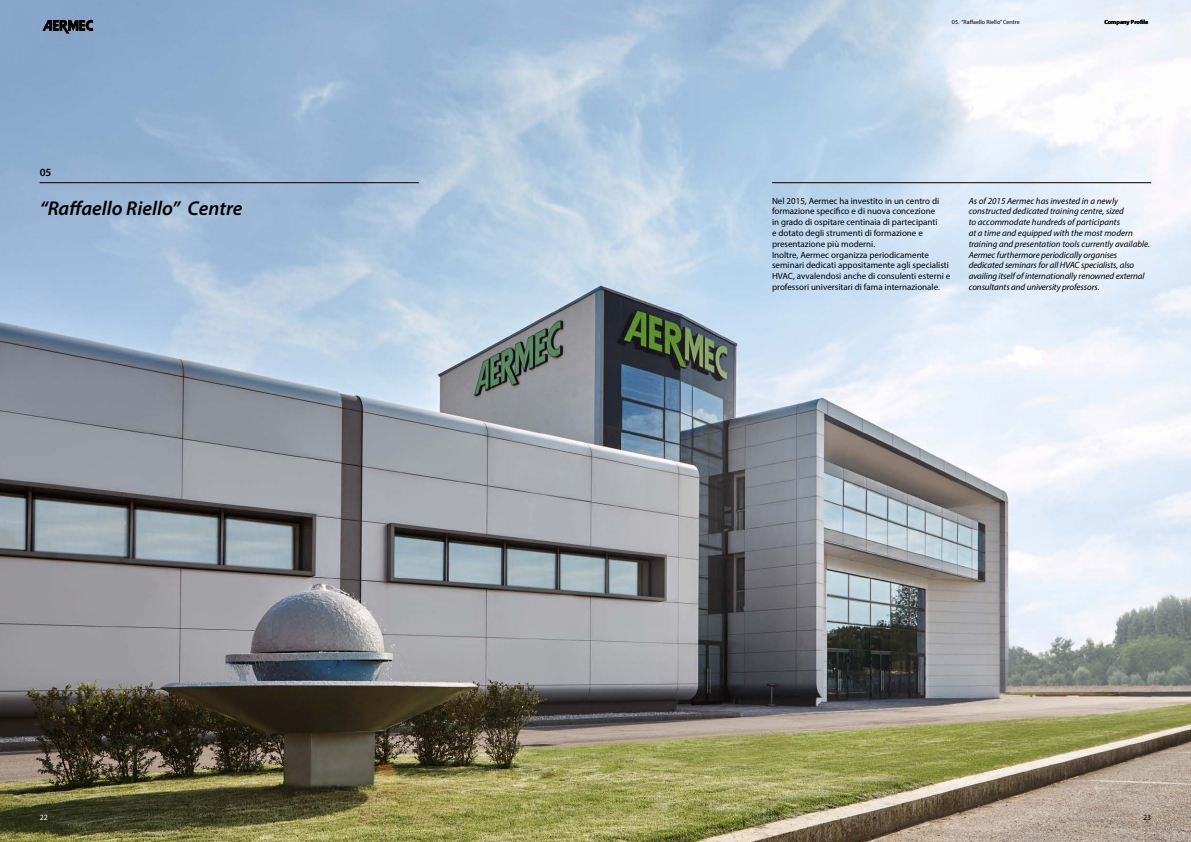
<style>
.page{position:relative;width:1191px;height:842px;background:#fff}
.page>*{position:absolute;margin:0;border:0;box-sizing:border-box;transform-origin:0 0}
.t1{font:italic 600 20px "Myriad Pro";color:#000}
.t2{font:600 11px "Myriad Pro";color:#000}
.t3{font:italic 9px/10.8px "Myriad Pro";letter-spacing:-.005em;color:#000}
.t4{font:9px/10.8px "Myriad Pro";color:#000}
.t5{font:8px "Myriad Pro";color:#fff}
.t6{font:8px "Myriad Pro";color:#000}
.t7{font:6px "Myriad Pro";color:#000}
.t8{font:700 6px "Myriad Pro";color:#000}
</style>
<div class="page">
<img style="left:0;top:0;width:1191px;height:842px">
<svg style="left:43px;top:20px;width:50px;height:13px"></svg>
<hr style="left:40px;top:183px;width:379px;height:1px;background:#000">
<hr style="left:772px;top:183px;width:379px;height:1px;background:#000">
<p class="t2" style="left:40px;top:165px;width:13px">05</p>
<h1 class="t1" style="left:40px;top:195px;width:204px">“Raffaello Riello” Centre</h1>
<p class="t7" style="left:952px;top:19px;width:69px">05. “Raffaello Riello” Centre</p>
<p class="t8" style="left:1104px;top:18px;width:46px">Company Profile</p>
<p class="t4" style="left:772px;top:195px;width:180px">Nel 2015, Aermec ha investito in un centro di formazione specifico e di nuova concezione<br>in grado di ospitare centinaia di partecipanti<br>e dotato degli strumenti di formazione e presentazione più moderni.<br>Inoltre, Aermec organizza periodicamente seminari dedicati appositamente agli specialisti HVAC, avvalendosi anche di consulenti esterni e professori universitari di fama internazionale.</p>
<p class="t3" style="left:968px;top:195px;width:183px">As of 2015 Aermec has invested in a newly constructed dedicated training centre, sized<br>to accommodate hundreds of participants<br>at a time and equipped with the most modern training and presentation tools currently available.<br>Aermec furthermore periodically organises dedicated seminars for all HVAC specialists, also availing itself of internationally renowned external consultants and university professors.</p>
<p class="t5" style="left:40px;top:813px;width:10px">22</p>
<p class="t6" style="left:1143px;top:813px;width:10px">23</p>
</div>
